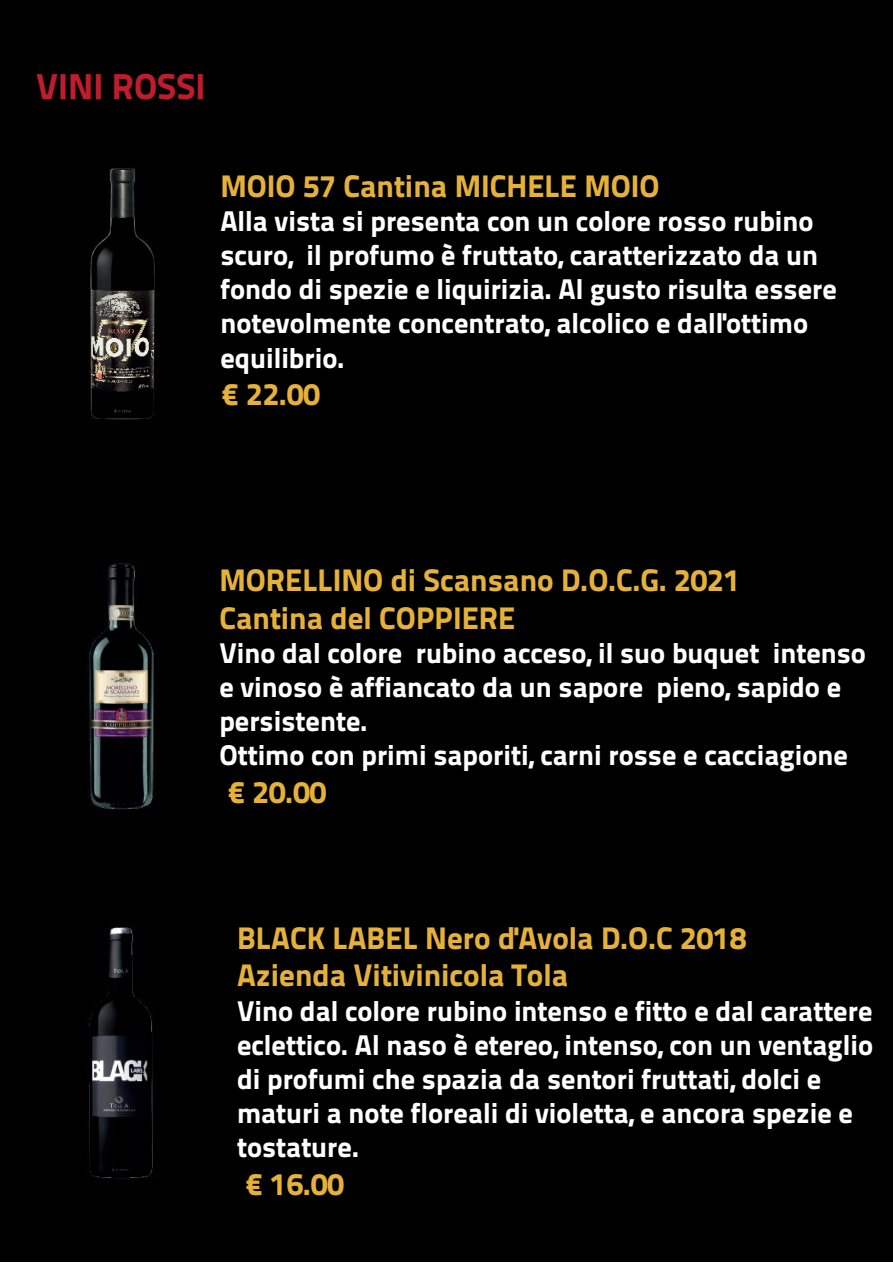
<style>
.page{position:relative;width:893px;height:1263px;background:#fff}
.page>*{position:absolute;margin:0;border:0;box-sizing:border-box;transform-origin:0 0}
.t1{font:36px "Titillium Text 25 L 999 wt";color:#be1d2c}
.t2{font:31.2px/37.5px "Titillium Text 25 L 999 wt";color:#e5b139}
.t3{font:28.5px/34.2px "Titillium Text 25 L 999 wt";color:#fff}
</style>
<div class="page">
<div style="left:0;top:0;width:893px;height:1262px;background:#000001"></div>
<img style="left:90px;top:168px;width:65px;height:252px">
<img style="left:89px;top:563px;width:65px;height:247px">
<img style="left:89px;top:926px;width:64px;height:253px">
<p class="t1" style="left:36px;top:66px;width:171px">VINI ROSSI</p>
<p class="t2" style="left:220px;top:167px;width:441px">MOIO 57 Cantina MICHELE MOIO</p>
<p class="t3" style="left:220px;top:204px;width:618px">Alla vista si presenta con un colore rosso rubino scuro, il profumo è fruttato, caratterizzato da un fondo di spezie e liquirizia. Al gusto risulta essere notevolmente concentrato, alcolico e dall'ottimo equilibrio.</p>
<p class="t2" style="left:220px;top:375px;width:101px">€ 22.00</p>
<p class="t2" style="left:219px;top:561px;width:522px">MORELLINO di Scansano D.O.C.G. 2021<br>Cantina del COPPIERE</p>
<p class="t3" style="left:219px;top:635px;width:648px">Vino dal colore rubino acceso, il suo buquet intenso e vinoso è affiancato da un sapore pieno, sapido e persistente.<br>Ottimo con primi saporiti, carni rosse e cacciagione</p>
<p class="t2" style="left:227px;top:773px;width:101px">€ 20.00</p>
<p class="t2" style="left:237px;top:919px;width:511px">BLACK LABEL Nero d'Avola D.O.C 2018<br>Azienda Vitivinicola Tola</p>
<p class="t3" style="left:237px;top:993px;width:638px">Vino dal colore rubino intenso e fitto e dal carattere eclettico. Al naso è etereo, intenso, con un ventaglio di profumi che spazia da sentori fruttati, dolci e maturi a note floreali di violetta, e ancora spezie e tostature.</p>
<p class="t2" style="left:244px;top:1165px;width:101px">€ 16.00</p>
</div>
